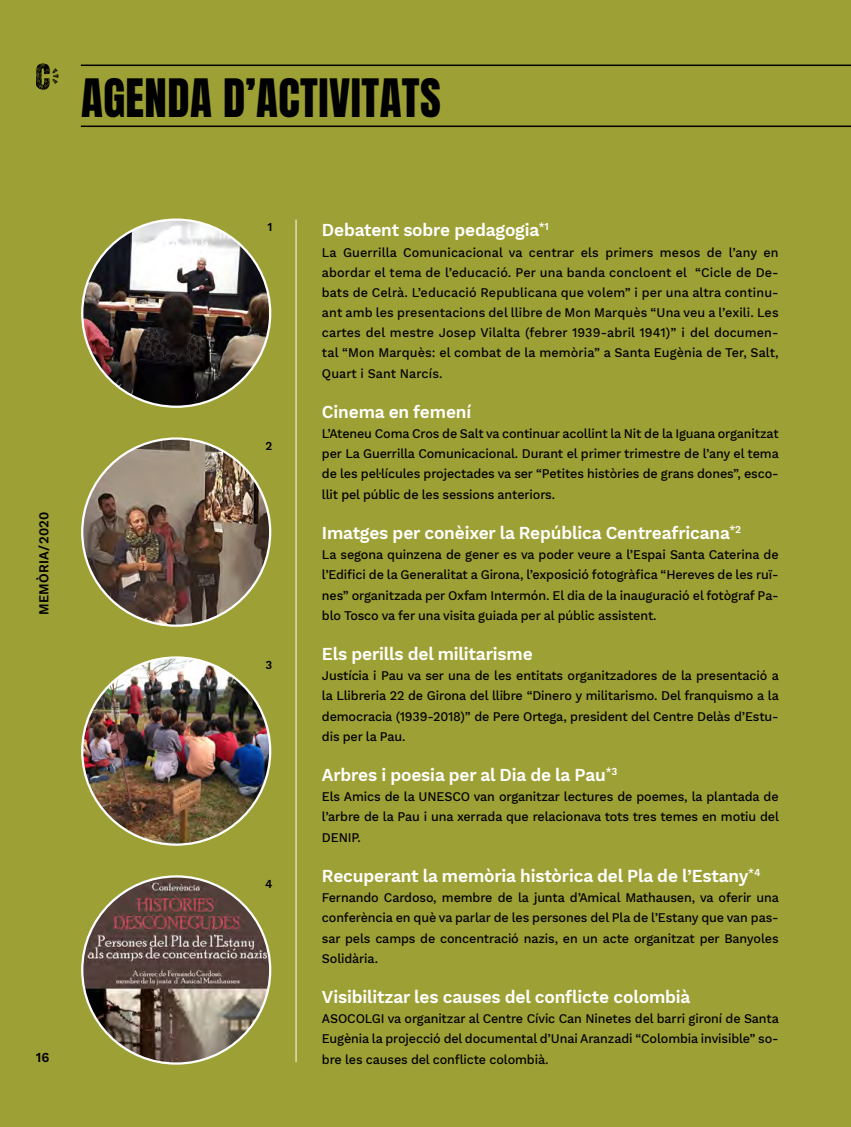
<style>
.page{position:relative;width:851px;height:1127px;background:#fff}
.page>*{position:absolute;margin:0;border:0;box-sizing:border-box;transform-origin:0 0}
.t1{font:45px "Anton";letter-spacing:.01em;color:#000}
.t2{font:600 18px "Work Sans";letter-spacing:-.01em;color:#fff;scale:.96 1}
.t3{font:600 13.5px "Work Sans";letter-spacing:.025em;color:#000;scale:.96 1}
.t4{font:500 13.05px/20.1px "Work Sans";letter-spacing:-.01em;color:#000;text-align:justify;scale:.96 1}
.t5{font:600 12px "Work Sans";color:#000;scale:.96 1}
</style>
<div class="page">
<div style="left:0;top:0;width:850px;height:1127px;background:#9da035"></div>
<svg style="left:36px;top:63px;width:22px;height:27px"></svg>
<hr style="left:295px;top:220px;width:1px;height:842px;background:#fff">
<hr style="left:81px;top:65px;width:769px;height:1px;background:#000">
<hr style="left:81px;top:126px;width:769px;height:1px;background:#000">
<img style="left:82px;top:220px;width:188px;height:187px;border-radius:94px">
<img style="left:82px;top:438px;width:188px;height:188px;border-radius:94px">
<img style="left:82px;top:876px;width:188px;height:187px;border-radius:94px">
<img style="left:82px;top:657px;width:188px;height:187px;border-radius:94px">
<h1 class="t1" style="left:81px;top:75px;width:361px">AGENDA D’ACTIVITATS</h1>
<p class="t3" style="left:36px;top:615px;width:109px;rotate:-90deg">MEMÒRIA/2020</p>
<p class="t3" style="left:36px;top:1050px;width:15px">16</p>
<p class="t5" style="left:267px;top:220px;width:7px">1</p>
<p class="t5" style="left:265px;top:439px;width:9px">2</p>
<p class="t5" style="left:265px;top:657px;width:9px">3</p>
<p class="t5" style="left:265px;top:876px;width:9px">4</p>
<h2 class="t2" style="left:322px;top:220px;width:238px">Debatent sobre pedagogia<sup>*1</sup></h2>
<p class="t4" style="left:322px;top:243px;width:477px">La Guerrilla Comunicacional va centrar els primers mesos de l’any en abordar el tema de l’educació. Per una banda concloent el “Cicle de De&shy;bats de Celrà. L’educació Republicana que volem” i per una altra continu&shy;ant amb les presentacions del llibre de Mon Marquès “Una veu a l’exili. Les cartes del mestre Josep Vilalta (febrer 1939-abril 1941)” i del documen&shy;tal “Mon Marquès: el combat de la memòria” a Santa Eugènia de Ter, Salt, Quart i Sant Narcís.</p>
<h2 class="t2" style="left:322px;top:401px;width:157px">Cinema en femení</h2>
<p class="t4" style="left:322px;top:424px;width:477px">L’Ateneu Coma Cros de Salt va continuar acollint la Nit de la Iguana organitzat per La Guerrilla Comunicacional. Durant el primer trimestre de l’any el tema de les pel·lícules projectades va ser “Petites històries de grans dones”, esco&shy;llit pel públic de les sessions anteriors.</p>
<h2 class="t2" style="left:322px;top:522px;width:438px">Imatges per conèixer la República Centreafricana<sup>*2</sup></h2>
<p class="t4" style="left:322px;top:545px;width:477px">La segona quinzena de gener es va poder veure a l’Espai Santa Caterina de l’Edifici de la Generalitat a Girona, l’exposició fotogràfica “Hereves de les ruï&shy;nes” organitzada per Oxfam Intermón. El dia de la inauguració el fotògraf Pa&shy;blo Tosco va fer una visita guiada per al públic assistent.</p>
<h2 class="t2" style="left:322px;top:643px;width:221px">Els perills del militarisme</h2>
<p class="t4" style="left:322px;top:666px;width:477px">Justícia i Pau va ser una de les entitats organitzadores de la presentació a la Llibreria 22 de Girona del llibre “Dinero y militarismo. Del franquismo a la democracia (1939-2018)” de Pere Ortega, president del Centre Delàs d’Estu&shy;dis per la Pau.</p>
<h2 class="t2" style="left:322px;top:764px;width:309px">Arbres i poesia per al Dia de la Pau<sup>*3</sup></h2>
<p class="t4" style="left:322px;top:787px;width:477px">Els Amics de la UNESCO van organitzar lectures de poemes, la plantada de l’arbre de la Pau i una xerrada que relacionava tots tres temes en motiu del DENIP.</p>
<h2 class="t2" style="left:322px;top:865px;width:458px">Recuperant la memòria històrica del Pla de l’Estany<sup>*4</sup></h2>
<p class="t4" style="left:322px;top:888px;width:477px">Fernando Cardoso, membre de la junta d’Amical Mathausen, va oferir una conferència en què va parlar de les persones del Pla de l’Estany que van pas&shy;sar pels camps de concentració nazis, en un acte organitzat per Banyoles Solidària.</p>
<h2 class="t2" style="left:322px;top:986px;width:385px">Visibilitzar les causes del conflicte colombià</h2>
<p class="t4" style="left:322px;top:1009px;width:477px">ASOCOLGI va organitzar al Centre Cívic Can Ninetes del barri gironí de Santa Eugènia la projecció del documental d’Unai Aranzadi “Colombia invisible” so&shy;bre les causes del conflicte colombià.</p>
</div>
